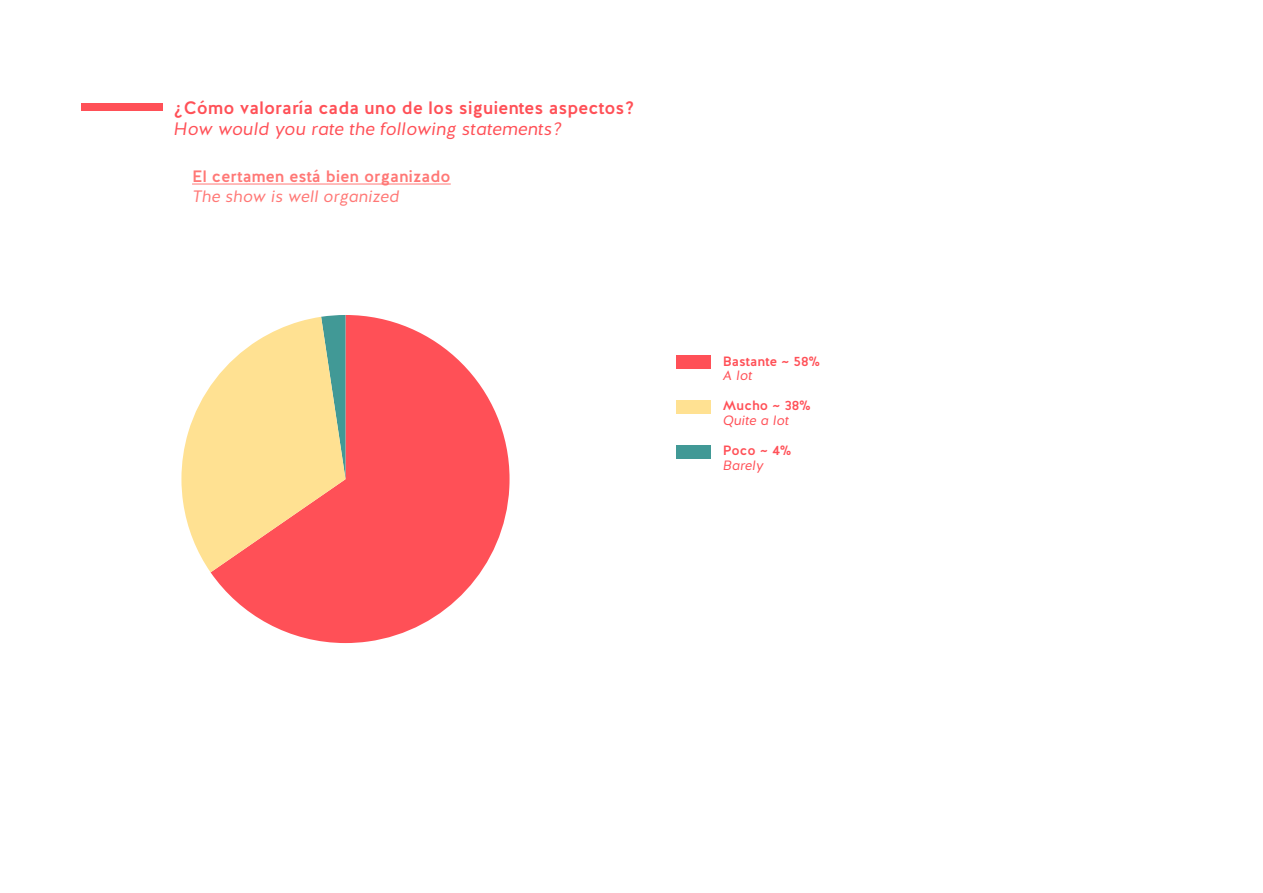
<style>
.page{position:relative;width:1263px;height:893px;background:#fff}
.page>*{position:absolute;margin:0;border:0;box-sizing:border-box;transform-origin:0 0}
.t1{font:500 18px "Halis GR";color:#ff5057}
.t2{font:italic 18px "Halis GR";color:#ff5057}
.t3{font:500 16.5px "Halis GR";color:#ff7876}
.t4{font:italic 16.5px "Halis GR";color:#ff7876}
.t5{font:500 13.5px "Halis GR";color:#ff5057}
.t6{font:italic 13.5px "Halis GR";color:#ff5057}
</style>
<div class="page">
<div style="left:676px;top:356px;width:35px;height:13px;background:#ff5057"></div>
<div style="left:676px;top:400px;width:35px;height:14px;background:#ffe192"></div>
<div style="left:676px;top:445px;width:35px;height:13px;background:#419996"></div>
<div style="left:81px;top:103px;width:81px;height:7px;background:#ff5057"></div>
<hr style="left:192px;top:184px;width:259px;height:1px;background:#ff7876">
<svg style="left:211px;top:315px;width:298px;height:328px;fill:#ff5057"></svg>
<svg style="left:181px;top:315px;width:164px;height:257px"></svg>
<p class="t1" style="left:174px;top:96px;width:463px">¿Cómo valoraría cada uno de los siguientes aspectos?</p>
<p class="t2" style="left:174px;top:117px;width:390px">How would you rate the following statements?</p>
<p class="t3" style="left:192px;top:166px;width:260px">El certamen está bien organizado</p>
<p class="t4" style="left:192px;top:185px;width:209px">The show is well organized</p>
<p class="t5" style="left:723px;top:352px;width:98px">Bastante ~ 58%</p>
<p class="t6" style="left:723px;top:367px;width:31px">A lot</p>
<p class="t5" style="left:723px;top:397px;width:89px">Mucho ~ 38%</p>
<p class="t6" style="left:723px;top:412px;width:67px">Quite a lot</p>
<p class="t5" style="left:723px;top:441px;width:70px">Poco ~ 4%</p>
<p class="t6" style="left:723px;top:456px;width:42px">Barely</p>
</div>
